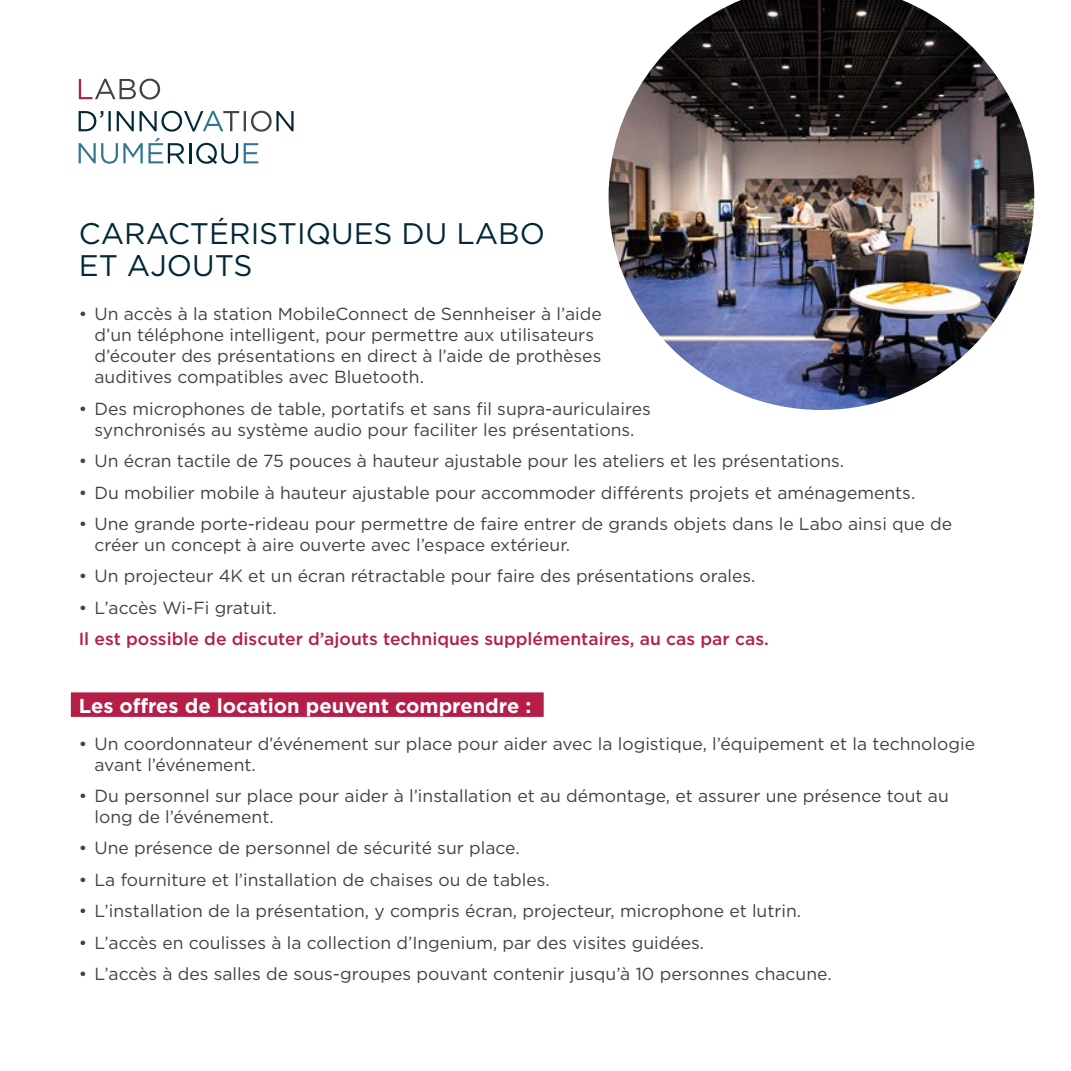
<style>
.page{position:relative;width:1071px;height:1071px;background:#fff}
.page>*{position:absolute;margin:0;border:0;box-sizing:border-box;transform-origin:0 0}
.BRO_Title{font:29.75px/31.5px "Gotham";color:#022838}
.BRO_p3_rev_title_1{font:700 20.12px "Gotham";color:#fff}
.BRO_tx_bullets_10{font:17.5px/21px "Gotham";color:#424242}
.BRO_tx_bullets_10-2{font:500 17.5px "Gotham";color:#b51e47}
.s1{color:#fff}
</style>
<div class="page">
<div style="left:71px;top:692px;width:473px;height:25px;background:#b51e47"></div>
<img style="left:609px;top:0;width:425px;height:410px">
<svg style="left:79px;top:138px;width:106px;height:26px"></svg>
<hr style="left:189px;top:143px;width:2px;height:20px;background:#022838">
<svg style="left:196px;top:143px;width:42px;height:21px"></svg>
<svg style="left:244px;top:143px;width:14px;height:20px"></svg>
<svg style="left:79px;top:111px;width:215px;height:21px"></svg>
<svg style="left:79px;top:79px;width:81px;height:21px"></svg>
<h1 class="BRO_Title" style="left:79px;top:217px;width:468px">CARACTÉRISTIQUES DU LABO<br>ET AJOUTS<span class="s1">.</span></h1>
<p class="BRO_tx_bullets_10" style="left:94px;top:303px;width:509px;text-indent:-16px">• Un accès à la station MobileConnect de Sennheiser à l’aide d’un téléphone intelligent, pour permettre aux utilisateurs d’écouter des présentations en direct à l’aide de prothèses auditives compatibles avec Bluetooth.</p>
<p class="BRO_tx_bullets_10" style="left:79px;top:398px;width:574px;text-align:center">• Des microphones de table, portatifs et sans fil supra-auriculaires synchronisés au système audio pour faciliter les présentations.</p>
<p class="BRO_tx_bullets_10" style="left:79px;top:450px;width:767px">• Un écran tactile de 75 pouces à hauteur ajustable pour les ateliers et les présentations.</p>
<p class="BRO_tx_bullets_10" style="left:79px;top:482px;width:838px">• Du mobilier mobile à hauteur ajustable pour accommoder différents projets et aménagements.</p>
<p class="BRO_tx_bullets_10" style="left:94px;top:513px;width:859px;text-indent:-16px">• Une grande porte-rideau pour permettre de faire entrer de grands objets dans le Labo ainsi que de créer un concept à aire ouverte avec l’espace extérieur.</p>
<p class="BRO_tx_bullets_10" style="left:79px;top:565px;width:678px">• Un projecteur 4K et un écran rétractable pour faire des présentations orales.</p>
<p class="BRO_tx_bullets_10" style="left:79px;top:597px;width:200px">• L’accès Wi-Fi gratuit.</p>
<p class="BRO_tx_bullets_10-2" style="left:79px;top:628px;width:692px">Il est possible de discuter d’ajouts techniques supplémentaires, au cas par cas.</p>
<h3 class="BRO_p3_rev_title_1" style="left:79px;top:692px;width:454px">Les offres de location peuvent comprendre :</h3>
<p class="BRO_tx_bullets_10" style="left:94px;top:732px;width:882px;text-indent:-16px">• Un coordonnateur d’événement sur place pour aider avec la logistique, l’équipement et la technologie avant l’événement.</p>
<p class="BRO_tx_bullets_10" style="left:94px;top:785px;width:856px;text-indent:-16px">• Du personnel sur place pour aider à l’installation et au démontage, et assurer une présence tout au long de l’événement.</p>
<p class="BRO_tx_bullets_10" style="left:79px;top:837px;width:442px">• Une présence de personnel de sécurité sur place.</p>
<p class="BRO_tx_bullets_10" style="left:79px;top:869px;width:473px">• La fourniture et l’installation de chaises ou de tables.</p>
<p class="BRO_tx_bullets_10" style="left:79px;top:900px;width:724px">• L’installation de la présentation, y compris écran, projecteur, microphone et lutrin.</p>
<p class="BRO_tx_bullets_10" style="left:79px;top:931px;width:627px">• L’accès en coulisses à la collection d’Ingenium, par des visites guidées.</p>
<p class="BRO_tx_bullets_10" style="left:79px;top:963px;width:754px">• L’accès à des salles de sous-groupes pouvant contenir jusqu’à 10 personnes chacune.</p>
</div>
